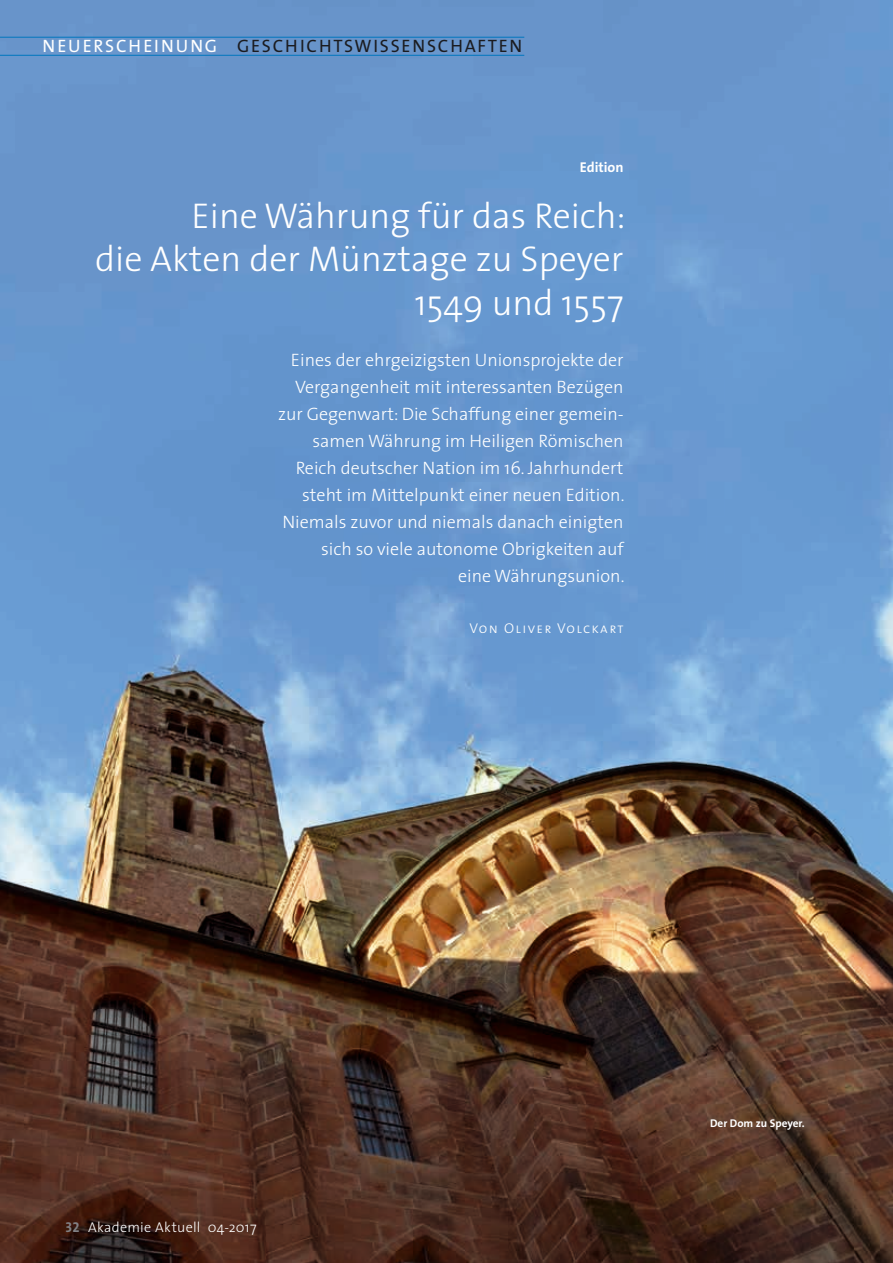
<style>
.page{position:relative;width:893px;height:1263px;background:#fff}
.page>*{position:absolute;margin:0;border:0;box-sizing:border-box;transform-origin:0 0}
.t1{font:300 36px/43.2px "The Sans";color:#fff;text-align:right}
.t2{font:300 18px/27px "The Sans";color:#fff;text-align:right}
.t3{font:18px "The Sans";letter-spacing:.1em;color:#1b1c20}
.t4{font:18px "The Sans";letter-spacing:.11em;color:#fff}
.t5{font:300 14.25px "The Sans";letter-spacing:.02em;color:#fff}
.t6{font:14.25px "The Sans Light Caps";letter-spacing:.095em;color:#fff}
.t7{font:700 14.25px "The Sans";color:#fff}
.t8{font:700 11.25px "The Sans";color:#fff}
.s1{font-family:"The Sans Bold Caps";font-weight:400;color:#818084}
</style>
<div class="page">
<img style="left:0;top:0;width:893px;height:1263px">
<hr style="left:0;top:55px;width:524px;height:1px;background:#0076be">
<hr style="left:0;top:37px;width:524px;height:1px;background:#0076be">
<p class="t4" style="left:43px;top:31px;width:176px">NEUERSCHEINUNG</p>
<p class="t3" style="left:237px;top:31px;width:287px">GESCHICHTSWISSENSCHAFTEN</p>
<p class="t7" style="left:580px;top:155px;width:45px">Edition</p>
<h1 class="t1" style="left:95px;top:193px;width:532px">Eine Währung für das Reich:<br>die Akten der Münztage zu Speyer<br>1549 und 1557</h1>
<p class="t2" style="left:278px;top:346px;width:348px">Eines der ehrgeizigsten Unionsprojekte der Vergangenheit mit interessanten Bezügen zur Gegenwart: Die Schaffung einer gemein&shy;samen Währung im Heiligen Römischen Reich deutscher Nation im 16. Jahrhundert steht im Mittelpunkt einer neuen Edition.<br>Niemals zuvor und niemals danach einigten sich so viele autonome Obrigkeiten auf<br>eine Währungsunion.</p>
<p class="t6" style="left:469px;top:617px;width:156px">Von Oliver Volckart</p>
<p class="t5" style="left:66px;top:1215px;width:192px"><span class="s1">32</span> Akademie Aktuell 04-2017</p>
<p class="t8" style="left:710px;top:1114px;width:96px">Der Dom zu Speyer.</p>
</div>
